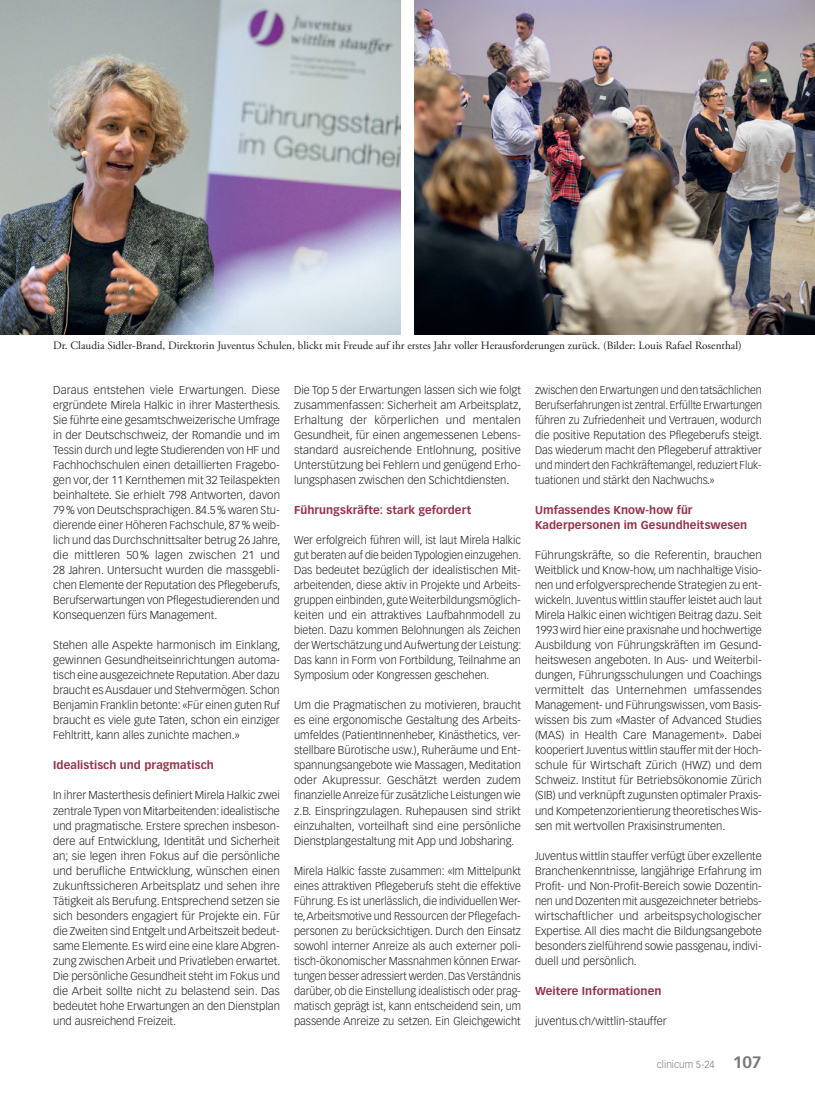
<style>
.page{position:relative;width:815px;height:1099px;background:#fff}
.page>*{position:absolute;margin:0;border:0;box-sizing:border-box;transform-origin:0 0}
.Lauftext{font:300 11.25px/15px "Vectora LT Std";color:#231f20;text-align:justify}
.Lauftext-2{font:300 11.25px/15px "Vectora LT Std";color:#231f20;text-align:justify;scale:.95 1}
.Legende{font:11.25px "Adobe Garamond Pro";color:#231f20}
.ZT_MM{font:700 11.25px/15px "Vectora LT Std";letter-spacing:.005em;color:#983249}
.t1{font:300 10px "Vectora LT Std";color:#76787b}
.s1{font-weight:700;font-size:16.25px}
</style>
<div class="page">
<img style="left:0;top:0;width:400px;height:334px">
<img style="left:415px;top:0;width:400px;height:334px">
<p class="Legende" style="left:53px;top:339px;width:690px">Dr. Claudia Sidler-Brand, Direktorin Juventus Schulen, blickt mit Freude auf ihr erstes Jahr voller Herausforderungen zurück. (Bilder: Louis Rafael Rosenthal)</p>
<p class="Lauftext" style="left:53px;top:383px;width:229px">Daraus entstehen viele Erwartungen. Diese ergründete Mirela Halkic in ihrer Masterthesis.<br>Sie führte eine gesamtschweizerische Umfrage in der Deutschschweiz, der Romandie und im Tessin durch und legte Studierenden von HF und Fachhochschulen einen detaillierten Fragebo&shy;gen vor, der 11 Kernthemen mit 32 Teilaspekten beinhaltete. Sie erhielt 798 Antworten, davon 79% von Deutschsprachigen. 84.5% waren Stu&shy;dierende einer Höheren Fachschule, 87% weib&shy;lich und das Durchschnittsalter betrug 26 Jahre, die mittleren 50% lagen zwischen 21 und 28 Jahren. Untersucht wurden die massgebli&shy;chen Elemente der Reputation des Pflegeberufs, Berufserwartungen von Pflegestudierenden und Konsequenzen fürs Management.</p>
<p class="Lauftext" style="left:53px;top:638px;width:229px">Stehen alle Aspekte harmonisch im Einklang, gewinnen Gesundheitseinrichtungen automa&shy;tisch eine ausgezeichnete Reputation. Aber dazu braucht es Ausdauer und Stehvermögen. Schon Benjamin Franklin betonte: «Für einen guten Ruf braucht es viele gute Taten, schon ein einziger Fehltritt, kann alles zunichte machen.»</p>
<p class="ZT_MM" style="left:53px;top:758px;width:162px">Idealistisch und pragmatisch</p>
<p class="Lauftext" style="left:53px;top:788px;width:229px">In ihrer Masterthesis definiert Mirela Halkic zwei zentrale Typen von Mitarbeitenden: idealistische und pragmatische. Erstere sprechen insbeson&shy;dere auf Entwicklung, Identität und Sicherheit an; sie legen ihren Fokus auf die persönliche und berufliche Entwicklung, wünschen einen zukunftssicheren Arbeitsplatz und sehen ihre Tätigkeit als Berufung. Entsprechend setzen sie sich besonders engagiert für Projekte ein. Für die Zweiten sind Entgelt und Arbeitszeit bedeut&shy;same Elemente. Es wird eine eine klare Abgren&shy;zung zwischen Arbeit und Privatleben erwartet.<br>Die persönliche Gesundheit steht im Fokus und die Arbeit sollte nicht zu belastend sein. Das bedeutet hohe Erwartungen an den Dienstplan und ausreichend Freizeit.</p>
<p class="Lauftext" style="left:294px;top:383px;width:229px">Die Top 5 der Erwartungen lassen sich wie folgt zusammenfassen: Sicherheit am Arbeitsplatz, Erhaltung der körperlichen und mentalen Gesundheit, für einen angemessenen Lebens&shy;standard ausreichende Entlohnung, positive Unterstützung bei Fehlern und genügend Erho&shy;lungsphasen zwischen den Schichtdiensten.</p>
<p class="ZT_MM" style="left:294px;top:503px;width:179px">Führungskräfte: stark gefordert</p>
<p class="Lauftext" style="left:294px;top:533px;width:229px">Wer erfolgreich führen will, ist laut Mirela Halkic gut beraten auf die beiden Typologien einzugehen.<br>Das bedeutet bezüglich der idealistischen Mit&shy;arbeitenden, diese aktiv in Projekte und Arbeits&shy;gruppen einbinden, gute Weiterbildungsmöglich&shy;keiten und ein attraktives Laufbahnmodell zu bieten. Dazu kommen Belohnungen als Zeichen der Wertschätzung und Aufwertung der Leistung:<br>Das kann in Form von Fortbildung, Teilnahme an Symposium oder Kongressen geschehen.</p>
<p class="Lauftext" style="left:294px;top:698px;width:228px">Um die Pragmatischen zu motivieren, braucht es eine ergonomische Gestaltung des Arbeits&shy;umfeldes (PatientInnenheber, Kinästhetics, ver&shy;stellbare Bürotische usw.), Ruheräume und Ent&shy;spannungsangebote wie Massagen, Meditation oder Akupressur. Geschätzt werden zudem finanzielle Anreize für zusätzliche Leistungen wie z.B. Einspringzulagen. Ruhepausen sind strikt einzuhalten, vorteilhaft sind eine persönliche Dienstplangestaltung mit App und Jobsharing.</p>
<p class="Lauftext" style="left:294px;top:863px;width:228px">Mirela Halkic fasste zusammen: «Im Mittelpunkt eines attraktiven Pflegeberufs steht die effektive Führung. Es ist unerlässlich, die individuellen Wer&shy;te, Arbeitsmotive und Ressourcen der Pflegefach&shy;personen zu berücksichtigen. Durch den Einsatz sowohl interner Anreize als auch externer poli&shy;tisch-ökonomischer Massnahmen können Erwar&shy;tungen besser adressiert werden. Das Verständnis darüber, ob die Einstellung idealistisch oder prag&shy;matisch geprägt ist, kann entscheidend sein, um passende Anreize zu setzen. Ein Gleichgewicht</p>
<p class="Lauftext-2" style="left:535px;top:383px;width:240px">zwischen den Erwartungen und den tatsächlichen Berufserfahrungen ist zentral. Erfüllte Erwartungen führen zu Zufriedenheit und Vertrauen, wodurch die positive Reputation des Pflegeberufs steigt.<br>Das wiederum macht den Pflegeberuf attraktiver und mindert den Fachkräftemangel, reduziert Fluk&shy;tuationen und stärkt den Nachwuchs.»</p>
<p class="ZT_MM" style="left:535px;top:503px;width:214px">Umfassendes Know-how für<br>Kaderpersonen im Gesundheitswesen</p>
<p class="Lauftext" style="left:535px;top:548px;width:228px">Führungskräfte, so die Referentin, brauchen Weitblick und Know-how, um nachhaltige Visio&shy;nen und erfolgversprechende Strategien zu ent&shy;wickeln. Juventus wittlin stauffer leistet auch laut Mirela Halkic einen wichtigen Beitrag dazu. Seit 1993 wird hier eine praxisnahe und hochwertige Ausbildung von Führungskräften im Gesund&shy;heitswesen angeboten. In Aus- und Weiterbil&shy;dungen, Führungsschulungen und Coachings vermittelt das Unternehmen umfassendes Management- und Führungswissen, vom Basis&shy;wissen bis zum «Master of Advanced Studies (MAS) in Health Care Management». Dabei kooperiert Juventus wittlin stauffer mit der Hoch&shy;schule für Wirtschaft Zürich (HWZ) und dem Schweiz. Institut für Betriebsökonomie Zürich (SIB) und verknüpft zugunsten optimaler Praxis&shy;und Kompetenzorientierung theoretisches Wis&shy;sen mit wertvollen Praxisinstrumenten.</p>
<p class="Lauftext" style="left:535px;top:848px;width:228px">Juventus wittlin stauffer verfügt über exzellente Branchenkenntnisse, langjährige Erfahrung im Profit- und Non-Profit-Bereich sowie Dozentin&shy;nen und Dozenten mit ausgezeichneter betriebs&shy;wirtschaftlicher und arbeitspsychologischer Expertise. All dies macht die Bildungsangebote besonders zielführend sowie passgenau, indivi&shy;duell und persönlich.</p>
<p class="ZT_MM" style="left:535px;top:983px;width:128px">Weitere Informationen</p>
<p class="Lauftext" style="left:535px;top:1013px;width:133px">juventus.ch/wittlin-stauffer</p>
<p class="t1" style="left:657px;top:1058px;width:106px">clinicum 5-24 <span class="s1">107</span></p>
</div>
